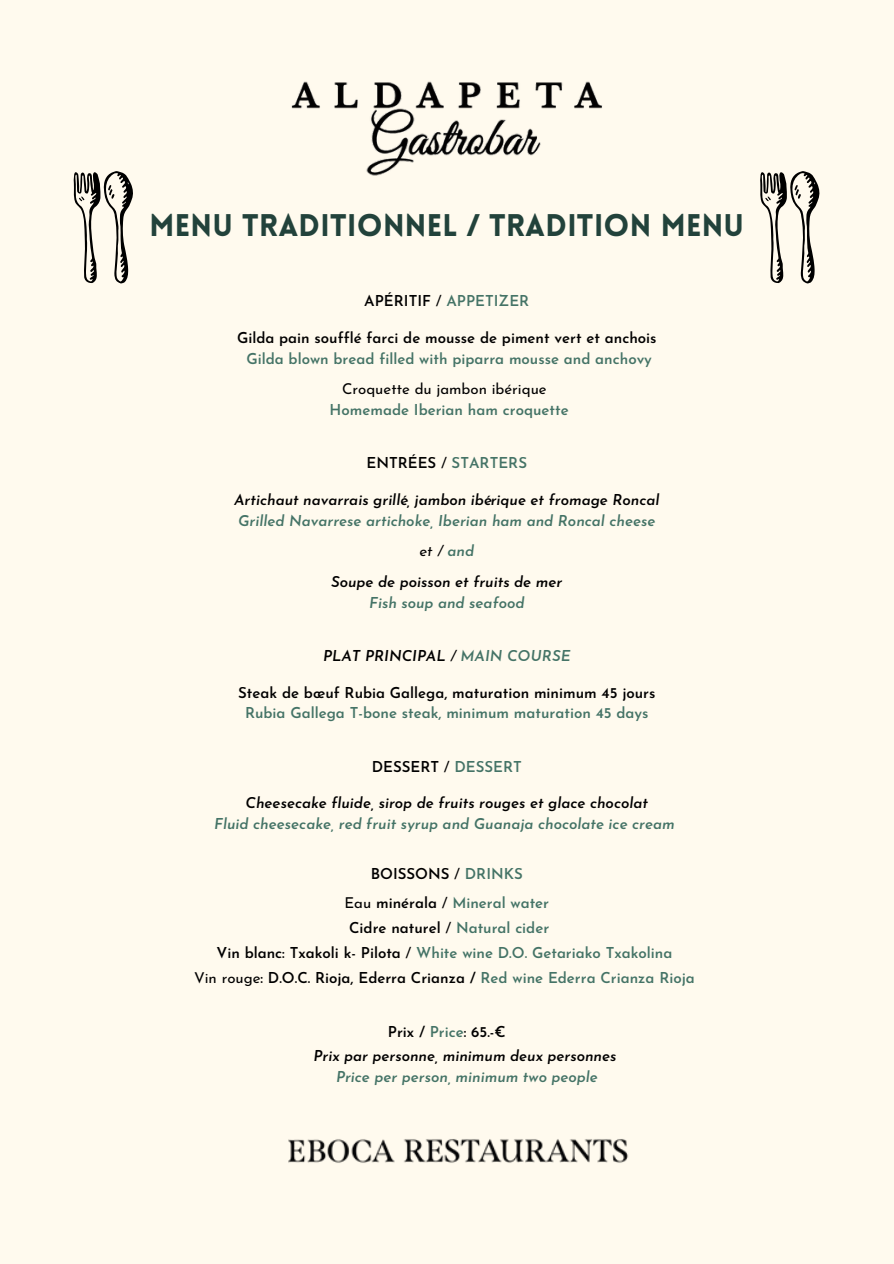
<style>
.page{position:relative;width:894px;height:1264px;background:#fff}
.page>*{position:absolute;margin:0;border:0;box-sizing:border-box;transform-origin:0 0}
.t1{font:900 30.6px "Lovelo";letter-spacing:.01em;color:#22423b}
.t2{font:600 15px/20.7px "Josefin Sans";color:#000;text-align:center}
.t3{font:italic 600 15px/20.7px "Josefin Sans";color:#000;text-align:center}
.t4{font:600 15px "Josefin Sans";color:#447366}
.t5{font:italic 600 15px/20.7px "Josefin Sans";color:#447366;text-align:center}
.t6{font:15px "Josefin Sans";color:#000}
.t7{font:italic 15px "Josefin Sans";color:#000}
.s1{color:#000}
.s2{font-weight:400;color:#000}
.s3{color:#447366}
.s4{font-weight:600;color:#447366}
.s5{font-weight:400}
</style>
<div class="page">
<div style="left:0;top:0;width:893px;height:1263px;background:#fffaee"></div>
<img style="left:291px;top:81px;width:311px;height:95px">
<img style="left:289px;top:1139px;width:340px;height:24px">
<svg style="left:760px;top:171px;width:60px;height:113px"></svg>
<svg style="left:73px;top:171px;width:60px;height:113px"></svg>
<p class="t1" style="left:149px;top:213px;width:596px">MENU TRADITIONNEL / TRADITION MENU</p>
<p class="t4" style="left:364px;top:295px;width:166px"><span class="s1">APÉRITIF</span> <span class="s2">/</span> APPETIZER</p>
<p class="t2" style="left:237px;top:329px;width:421px">Gilda pain soufflé farci de mousse de piment vert et anchois<br><span class="s3">Gilda blown bread filled with piparra mousse and anchovy</span></p>
<h1 class="t6" style="left:342px;top:383px;width:206px">Croquette du jambon ibérique</h1>
<h2 class="t4" style="left:329px;top:404px;width:240px">Homemade Iberian ham croquette</h2>
<p class="t4" style="left:366px;top:457px;width:162px"><span class="s1">ENTRÉES</span> <span class="s2">/</span> STARTERS</p>
<p class="t3" style="left:234px;top:491px;width:427px;text-align:left">Artichaut navarrais grillé, jambon ibérique et fromage Roncal<br><span class="s3">Grilled Navarrese artichoke, Iberian ham and Roncal cheese</span></p>
<p class="t7" style="left:419px;top:545px;width:56px">et / <span class="s4">and</span></p>
<h2 class="t3" style="left:331px;top:573px;width:232px">Soupe de poisson et fruits de mer<br><span class="s3">Fish soup and seafood</span></h2>
<h3 class="t3" style="left:323px;top:646px;width:249px">PLAT PRINCIPAL <span class="s5">/</span> <span class="s3">MAIN COURSE</span></h3>
<p class="t2" style="left:238px;top:683px;width:419px">Steak de bœuf Rubia Gallega, maturation minimum 45 jours<br><span class="s3">Rubia Gallega T-bone steak, minimum maturation 45 days</span></p>
<h3 class="t2" style="left:371px;top:757px;width:152px">DESSERT <span class="s5">/</span> <span class="s3">DESSERT</span></h3>
<h2 class="t5" style="left:214px;top:794px;width:462px"><span class="s1">Cheesecake fluide, sirop de fruits rouges et glace chocolat<br></span>Fluid cheesecake, red fruit syrup and Guanaja chocolate ice cream</h2>
<h3 class="t2" style="left:370px;top:865px;width:153px">BOISSONS <span class="s5">/</span> <span class="s3">DRINKS</span></h3>
<h2 class="t4" style="left:344px;top:897px;width:206px"><span class="s2">Eau</span> <span class="s1">minérala</span> <span class="s2">/</span> Mineral water</h2>
<h3 class="t2" style="left:349px;top:919px;width:201px">Cidre naturel <span class="s5">/</span> <span class="s3">Natural cider</span></h3>
<h2 class="t4" style="left:216px;top:946px;width:457px"><span class="s1">Vin blanc: Txakoli k- Pilota</span> <span class="s2">/</span> White wine D.O. Getariako Txakolina</h2>
<p class="t2" style="left:194px;top:968px;width:502px"><span class="s5">Vin rouge</span>: D.O.C. Rioja, Ederra Crianza / <span class="s3">Red wine Ederra Crianza Rioja</span></p>
<p class="t2" style="left:388px;top:1022px;width:119px">Prix / <span class="s3">Price</span>: 65.-€</p>
<p class="t3" style="left:313px;top:1046px;width:304px">Prix par personne, minimum deux personnes<br><span class="s3">Price per person, minimum two people</span></p>
</div>
